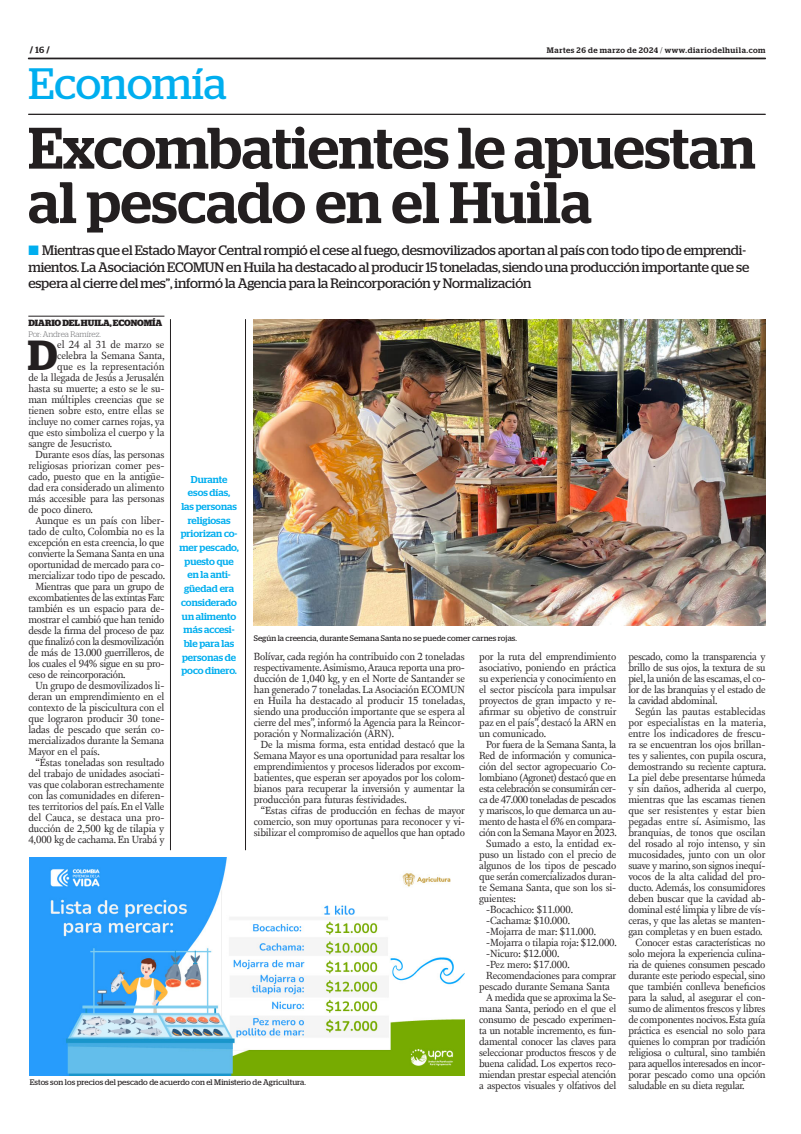
<style>
.page{position:relative;width:801px;height:1134px;background:#fff}
.page>*{position:absolute;margin:0;border:0;box-sizing:border-box;transform-origin:0 0}
.TITULO{font:500 58.4px/54.4px "Stag";color:#231f20}
.t1{font:43.9px "Stag";letter-spacing:-.005em;color:#00aeef}
.TEXTO_UNO{font:600 42px "Stag";color:#231f20}
.SUMARIO{font:13.7px/16.5px "Stag";letter-spacing:-.01em;color:#231f20}
.TEXTO{font:10.6px/11px "New Fournier BP";letter-spacing:-.02em;color:#231f20;text-align:justify}
.TEXTO_UNO-2{font:10.6px "New Fournier BP";letter-spacing:-.01em;color:#231f20}
.DESTACADO_AZUL{font:500 10px/13.7px "Stag";color:#00aeef;text-align:center}
.CREDITO_1{font:700 9px "Stag";color:#231f20}
.PIE_DE_FOTO{font:8px "Stag";letter-spacing:.01em;color:#231f20}
.t2{font:500 8px "Stag";letter-spacing:.065em;color:#231f20}
.CREDITO_2{font:300 8px "Stag";color:#6c6d70}
.s1{font-weight:500}
.s2{font-weight:300}
.s3{color:#00aeef}
</style>
<div class="page">
<svg style="left:28px;top:58px;width:737px;height:1px"></svg>
<hr style="left:28px;top:114px;width:737px;height:1px;background:#231f20">
<img style="left:29px;top:858px;width:435px;height:217px">
<img style="left:254px;top:319px;width:511px;height:306px">
<hr style="left:28px;top:316px;width:136px;height:1px;background:#231f20">
<hr style="left:170px;top:319px;width:1px;height:531px;background:#231f20">
<hr style="left:245px;top:319px;width:1px;height:531px;background:#231f20">
<p class="CREDITO_1" style="left:30px;top:45px;width:21px">/ <span class="s1">16</span> /</p>
<p class="t2" style="left:547px;top:45px;width:220px">Martes 26 de marzo de 2024 <span class="s2">/</span> www.diariodelhuila.com</p>
<p class="t1" style="left:28px;top:58px;width:200px">Economía</p>
<p class="TITULO" style="left:28px;top:120px;width:729px">Excombatientes le apuestan al pescado en el Huila</p>
<p class="SUMARIO" style="left:28px;top:242px;width:722px"><span class="s3">■</span> Mientras que el Estado Mayor Central rompió el cese al fuego, desmovilizados aportan al país con todo tipo de emprendi&shy;mientos. La Asociación ECOMUN en Huila ha destacado al producir 15 toneladas, siendo una producción importante que se espera al cierre del mes”, informó la Agencia para la Reincorporación y Normalización</p>
<p class="CREDITO_1" style="left:28px;top:318px;width:135px">DIARIO DEL HUILA, ECONOMÍA</p>
<p class="CREDITO_2" style="left:28px;top:330px;width:74px">Por: Andrea Ramírez.</p>
<p class="TEXTO_UNO" style="left:28px;top:331px;width:31px">D</p>
<p class="TEXTO_UNO-2" style="left:57px;top:338px;width:109px">el 24 al 31 de marzo se</p>
<p class="TEXTO_UNO-2" style="left:57px;top:349px;width:109px">celebra la Semana Santa,</p>
<p class="TEXTO_UNO-2" style="left:57px;top:360px;width:109px">que es la representación</p>
<p class="TEXTO_UNO-2" style="left:28px;top:371px;width:138px">de la llegada de Jesús a Jerusalén</p>
<p class="TEXTO_UNO-2" style="left:28px;top:382px;width:138px">hasta su muerte; a esto se le su-</p>
<p class="TEXTO_UNO-2" style="left:28px;top:393px;width:138px">man múltiples creencias que se</p>
<p class="TEXTO_UNO-2" style="left:28px;top:404px;width:138px">tienen sobre esto, entre ellas se</p>
<p class="TEXTO_UNO-2" style="left:28px;top:415px;width:138px">incluye no comer carnes rojas, ya</p>
<p class="TEXTO_UNO-2" style="left:28px;top:426px;width:138px">que esto simboliza el cuerpo y la</p>
<p class="TEXTO_UNO-2" style="left:28px;top:437px;width:85px">sangre de Jesucristo.</p>
<p class="TEXTO" style="left:28px;top:449px;width:138px;text-indent:7px">Durante esos días, las personas religiosas priorizan comer pes&shy;cado, puesto que en la antigüe&shy;dad era considerado un alimento más accesible para las personas de poco dinero.</p>
<p class="TEXTO" style="left:28px;top:515px;width:138px;text-indent:7px">Aunque es un país con liber&shy;tado de culto, Colombia no es la excepción en esta creencia, lo que convierte la Semana Santa en una oportunidad de mercado para co&shy;mercializar todo tipo de pescado.</p>
<p class="TEXTO" style="left:28px;top:581px;width:138px;text-indent:7px">Mientras que para un grupo de excombatientes de las extintas Farc también es un espacio para de&shy;mostrar el cambió que han tenido desde la firma del proceso de paz que finalizó con la desmovilización de más de 13.000 guerrilleros, de los cuales el 94% sigue en su pro&shy;ceso de reincorporación.</p>
<p class="TEXTO" style="left:28px;top:680px;width:138px;text-indent:7px">Un grupo de desmovilizados li&shy;deran un emprendimiento en el contexto de la piscicultura con el que lograron producir 30 tone&shy;ladas de pescado que serán co&shy;mercializados durante la Semana Mayor en el país.</p>
<p class="TEXTO" style="left:28px;top:757px;width:138px;text-indent:7px">“Estas toneladas son resultado del trabajo de unidades asociati&shy;vas que colaboran estrechamente con las comunidades en diferen&shy;tes territorios del país. En el Valle del Cauca, se destaca una pro&shy;ducción de 2,500 kg de tilapia y 4,000 kg de cachama. En Urabá y</p>
<p class="DESTACADO_AZUL" style="left:179px;top:472px;width:61px">Durante<br>esos días,<br>las personas religiosas priorizan co&shy;mer pescado, puesto que en la anti&shy;güedad era considerado un alimento más accesi&shy;ble para las personas de poco dinero.</p>
<p class="PIE_DE_FOTO" style="left:254px;top:633px;width:265px">Según la creencia, durante Semana Santa no se puede comer carnes rojas.</p>
<p class="TEXTO" style="left:254px;top:651px;width:213px">Bolívar, cada región ha contribuido con 2 toneladas respectivamente. Asimismo, Arauca reporta una pro&shy;ducción de 1,040 kg, y en el Norte de Santander se han generado 7 toneladas. La Asociación ECOMUN en Huila ha destacado al producir 15 toneladas, siendo una producción importante que se espera al cierre del mes”, informó la Agencia para la Reincor&shy;poración y Normalización (ARN).</p>
<p class="TEXTO" style="left:254px;top:739px;width:213px;text-indent:7px">De la misma forma, esta entidad destacó que la Semana Mayor es una oportunidad para resaltar los emprendimientos y procesos liderados por excom&shy;batientes, que esperan ser apoyados por los colom&shy;bianos para recuperar la inversión y aumentar la producción para futuras festividades.</p>
<p class="TEXTO" style="left:254px;top:805px;width:213px;text-indent:7px">“Estas cifras de producción en fechas de mayor comercio, son muy oportunas para reconocer y vi&shy;sibilizar el compromiso de aquellos que han optado</p>
<p class="TEXTO" style="left:479px;top:651px;width:139px">por la ruta del emprendimiento asociativo, poniendo en práctica su experiencia y conocimiento en el sector piscícola para impulsar proyectos de gran impacto y re&shy;afirmar su objetivo de construir paz en el país”, destacó la ARN en un comunicado.</p>
<p class="TEXTO" style="left:479px;top:739px;width:139px;text-indent:7px">Por fuera de la Semana Santa, la Red de información y comunica&shy;ción del sector agropecuario Co&shy;lombiano (Agronet) destacó que en esta celebración se consumirán cer&shy;ca de 47.000 toneladas de pescados y mariscos, lo que demarca un au&shy;mento de hasta el 6% en compara&shy;ción con la Semana Mayor en 2023.</p>
<p class="TEXTO" style="left:479px;top:838px;width:139px;text-indent:7px">Sumado a esto, la entidad ex&shy;puso un listado con el precio de algunos de los tipos de pescado que serán comercializados duran&shy;te Semana Santa, que son los si&shy;guientes:</p>
<p class="TEXTO" style="left:486px;top:904px;width:88px">-Bocachico: $11.000.</p>
<p class="TEXTO" style="left:486px;top:915px;width:85px">-Cachama: $10.000.</p>
<p class="TEXTO" style="left:486px;top:926px;width:111px">-Mojarra de mar: $11.000.</p>
<p class="TEXTO" style="left:486px;top:937px;width:132px">-Mojarra o tilapia roja: $12.000.</p>
<p class="TEXTO" style="left:486px;top:948px;width:75px">-Nicuro: $12.000.</p>
<p class="TEXTO" style="left:486px;top:959px;width:85px">-Pez mero: $17.000.</p>
<p class="TEXTO" style="left:479px;top:970px;width:139px;text-indent:7px">Recomendaciones para comprar pescado durante Semana Santa</p>
<p class="TEXTO" style="left:479px;top:992px;width:139px;text-indent:7px">A medida que se aproxima la Se&shy;mana Santa, periodo en el que el consumo de pescado experimen&shy;ta un notable incremento, es fun&shy;damental conocer las claves para seleccionar productos frescos y de buena calidad. Los expertos reco&shy;miendan prestar especial atención a aspectos visuales y olfativos del</p>
<p class="TEXTO" style="left:628px;top:651px;width:139px">pescado, como la transparencia y brillo de sus ojos, la textura de su piel, la unión de las escamas, el co&shy;lor de las branquias y el estado de la cavidad abdominal.</p>
<p class="TEXTO" style="left:628px;top:706px;width:139px;text-indent:7px">Según las pautas establecidas por especialistas en la materia, entre los indicadores de frescu&shy;ra se encuentran los ojos brillan&shy;tes y salientes, con pupila oscura, demostrando su reciente captura.<br>La piel debe presentarse húmeda y sin daños, adherida al cuerpo, mientras que las escamas tienen que ser resistentes y estar bien pegadas entre sí. Asimismo, las branquias, de tonos que oscilan del rosado al rojo intenso, y sin mucosidades, junto con un olor suave y marino, son signos inequí&shy;vocos de la alta calidad del pro&shy;ducto. Además, los consumidores deben buscar que la cavidad ab&shy;dominal esté limpia y libre de vís&shy;ceras, y que las aletas se manten&shy;gan completas y en buen estado.</p>
<p class="TEXTO" style="left:628px;top:937px;width:139px;text-indent:7px">Conocer estas características no solo mejora la experiencia culina&shy;ria de quienes consumen pescado durante este periodo especial, sino que también conlleva beneficios para la salud, al asegurar el con&shy;sumo de alimentos frescos y libres de componentes nocivos. Esta guía práctica es esencial no solo para quienes lo compran por tradición religiosa o cultural, sino también para aquellos interesados en incor&shy;porar pescado como una opción saludable en su dieta regular.</p>
<p class="PIE_DE_FOTO" style="left:30px;top:1078px;width:278px">Estos son los precios del pescado de acuerdo con el Ministerio de Agricultura.</p>
</div>
